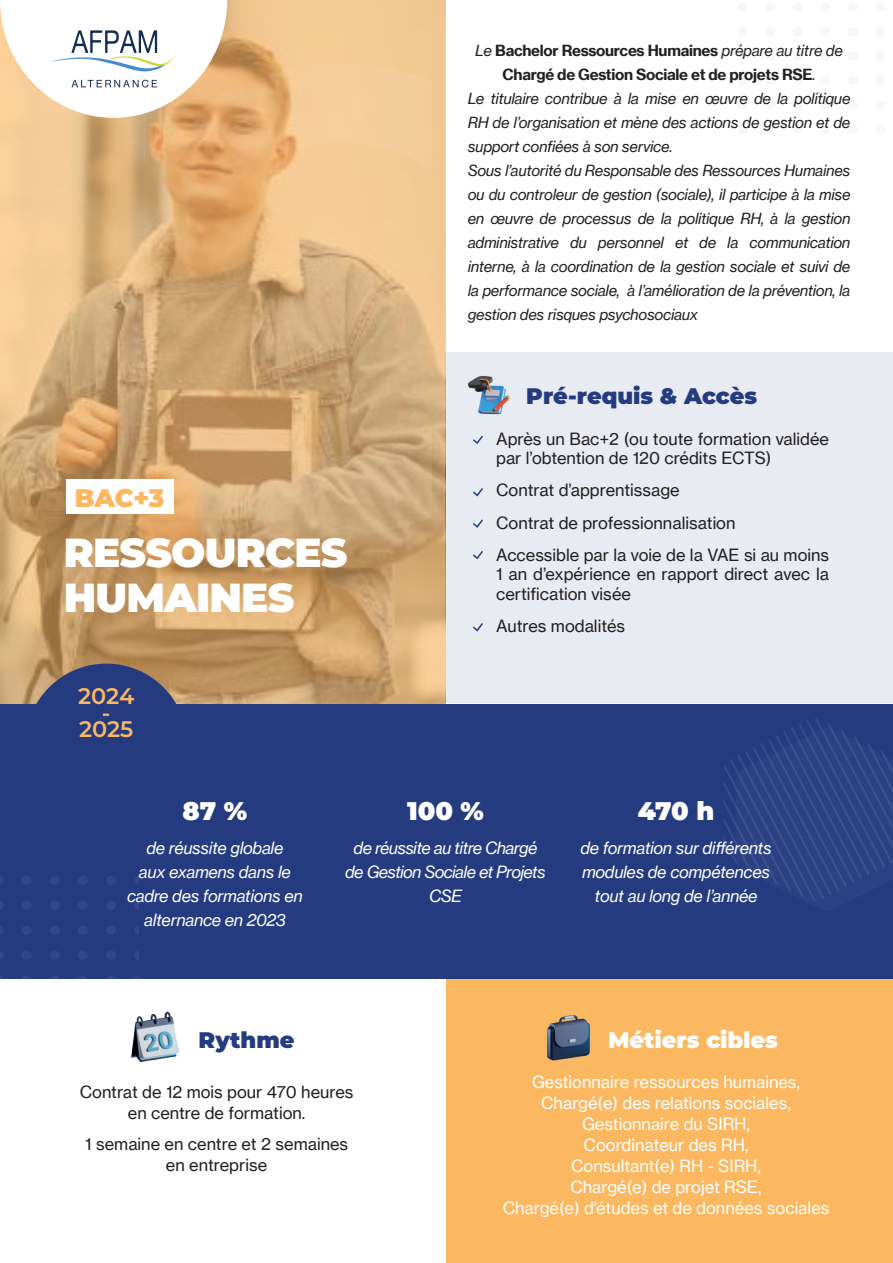
<style>
.page{position:relative;width:893px;height:1263px;background:#fff}
.page>*{position:absolute;margin:0;border:0;box-sizing:border-box;transform-origin:0 0}
.t1{font:900 40.5px/45px "Montserrat";letter-spacing:-.02em;color:#fff}
.t2{font:900 25.5px "Montserrat";color:#fff}
.t3{font:900 25.5px "Montserrat";color:#fcb861}
.t4{font:900 22.5px "Montserrat";color:#253b80}
.t5{font:900 22.5px "Montserrat";color:#fff}
.t6{font:600 22.5px/16.5px "Montserrat";letter-spacing:-.005em;color:#fcb861;text-align:center}
.t7{font:16.5px/21px "N Haas Grotesk TX Pro";color:#231f20}
.t8{font:16.5px/21px "N Haas Grotesk TX Pro";color:#fff;text-align:center}
.t9{font:italic 16.5px/24px "N Haas Grotesk TX Pro";letter-spacing:-.02em;color:#fff;text-align:center}
.t10{font:italic 16.5px/24px "N Haas Grotesk TX Pro";letter-spacing:-.04em;color:#fff;text-align:center}
.t11{font:italic 15px "N Haas Grotesk TX Pro";letter-spacing:-.02em;color:#231f20}
.t12{font:700 15px "N Haas Grotesk TX Pro";letter-spacing:-.02em;color:#231f20}
.s1{font-weight:400;font-style:italic}
</style>
<div class="page">
<svg style="left:0;top:0;width:446px;height:704px;background:#d4aa75"></svg>
<div style="left:446px;top:978px;width:447px;height:285px;background:#fcb861"></div>
<div style="left:0;top:704px;width:893px;height:274px;background:#253b80"></div>
<svg style="left:26px;top:664px;width:161px;height:40px;background:#5e5c73"></svg>
<div style="left:446px;top:353px;width:447px;height:350px;background:#e9ebf2"></div>
<img style="left:131px;top:1011px;width:49px;height:52px">
<img style="left:546px;top:1014px;width:45px;height:47px">
<img style="left:723px;top:719px;width:170px;height:182px">
<img style="left:0;top:876px;width:139px;height:103px">
<img style="left:467px;top:375px;width:44px;height:40px">
<img style="left:106px;top:64px;width:325px;height:470px">
<svg style="left:473px;top:435px;width:10px;height:9px"></svg>
<svg style="left:473px;top:488px;width:10px;height:9px"></svg>
<svg style="left:473px;top:519px;width:10px;height:9px"></svg>
<svg style="left:473px;top:551px;width:10px;height:9px"></svg>
<svg style="left:473px;top:623px;width:10px;height:9px"></svg>
<div style="left:66px;top:479px;width:107px;height:35px;background:#fff"></div>
<svg style="left:0;top:0;width:227px;height:118px"></svg>
<p class="t12" style="left:475px;top:41px;width:369px"><span class="s1">Le</span> Bachelor Ressources Humaines <span class="s1">prépare au titre de</span></p>
<p class="t12" style="left:503px;top:65px;width:314px">Chargé de Gestion Sociale et de projets RSE<span class="s1">.</span></p>
<p class="t11" style="left:468px;top:89px;width:384px">Le titulaire contribue à la mise en œuvre de la politique</p>
<p class="t11" style="left:468px;top:113px;width:384px">RH de l’organisation et mène des actions de gestion et de</p>
<p class="t11" style="left:468px;top:137px;width:206px">support confiées à son service.</p>
<p class="t11" style="left:468px;top:161px;width:384px">Sous l’autorité du Responsable des Ressources Humaines</p>
<p class="t11" style="left:468px;top:185px;width:384px">ou du controleur de gestion (sociale), il participe à la mise</p>
<p class="t11" style="left:468px;top:209px;width:384px">en œuvre de processus de la politique RH, à la gestion</p>
<p class="t11" style="left:468px;top:233px;width:384px">administrative du personnel et de la communication</p>
<p class="t11" style="left:468px;top:257px;width:384px">interne, à la coordination de la gestion sociale et suivi de</p>
<p class="t11" style="left:468px;top:281px;width:384px">la performance sociale, à l’amélioration de la prévention, la</p>
<p class="t11" style="left:468px;top:305px;width:232px">gestion des risques psychosociaux</p>
<h2 class="t3" style="left:75px;top:478px;width:91px">BAC+3</h2>
<h1 class="t1" style="left:64px;top:528px;width:285px">RESSOURCES<br>HUMAINES</h1>
<h3 class="t6" style="left:78px;top:687px;width:58px">2024 -<br>2025</h3>
<h2 class="t2" style="left:183px;top:792px;width:66px">87 %</h2>
<h3 class="t4" style="left:526px;top:379px;width:232px">Pré-requis &amp; Accès</h3>
<p class="t7" style="left:496px;top:429px;width:334px;line-height:19.5px">Après un Bac+2 (ou toute formation validée par l’obtention de 120 crédits ECTS)</p>
<p class="t7" style="left:496px;top:474px;width:335px;line-height:32.2px">Contrat d’apprentissage<br>Contrat de professionnalisation<br>Accessible par la voie de la VAE si au moins</p>
<p class="t7" style="left:496px;top:564px;width:334px;line-height:19.5px">1 an d’expérience en rapport direct avec la certification visée</p>
<p class="t7" style="left:496px;top:616px;width:131px">Autres modalités</p>
<h2 class="t2" style="left:407px;top:792px;width:78px">100 %</h2>
<h2 class="t2" style="left:638px;top:792px;width:78px">470 h</h2>
<p class="t9" style="left:127px;top:836px;width:177px">de réussite globale<br>aux examens dans le cadre des formations en alternance en 2023</p>
<p class="t10" style="left:345px;top:836px;width:202px">de réussite au titre Chargé de Gestion Sociale et Projets<br>CSE</p>
<p class="t9" style="left:580px;top:836px;width:193px">de formation sur différents modules de compétences tout au long de l’année</p>
<h3 class="t4" style="left:199px;top:1023px;width:98px">Rythme</h3>
<h3 class="t5" style="left:608px;top:1023px;width:171px">Métiers cibles</h3>
<p class="t7" style="left:80px;top:1081px;width:275px;text-align:center">Contrat de 12 mois pour 470 heures en centre de formation.</p>
<p class="t7" style="left:85px;top:1133px;width:265px;text-align:center">1 semaine en centre et 2 semaines en entreprise</p>
<p class="t8" style="left:503px;top:1071px;width:328px">Gestionnaire ressources humaines,<br>Chargé(e) des relations sociales,<br>Gestionnaire du SIRH,<br>Coordinateur des RH,<br>Consultant(e) RH - SIRH,<br>Chargé(e) de projet RSE,<br>Chargé(e) d’études et de données sociales</p>
</div>
